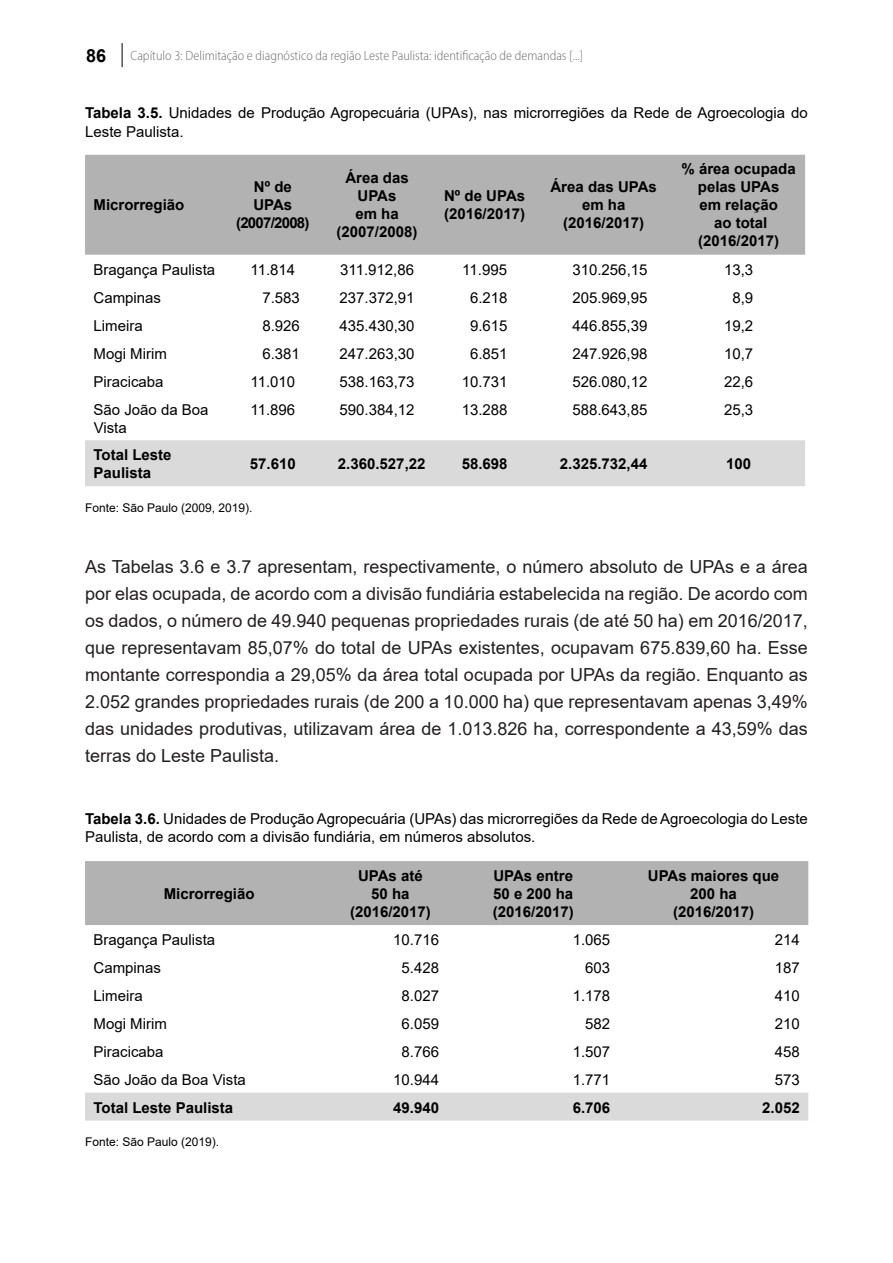
<style>
.page{position:relative;width:893px;height:1263px;background:#fff}
.page>*{position:absolute;margin:0;border:0;box-sizing:border-box;transform-origin:0 0}
.t1{font:18px/27px "Arial";color:#231f20;text-align:justify}
.t2{font:700 18px "Arial";color:#000}
.t3{font:15px/18.8px "Arial";color:#000}
.t4{font:700 15px/18px "Arial";color:#000;text-align:center}
.t5{font:700 15px/18px "Arial";letter-spacing:-.05em;color:#000;text-align:center}
.t6{font:300 semi-condensed 13.5px "Myriad Pro";color:#706f6f}
.t7{font:12px "Arial";color:#000}
.s1{font-weight:700}
</style>
<div class="page">
<svg style="left:122px;top:43px;width:1px;height:24px"></svg>
<div style="left:85px;top:155px;width:720px;height:100px;background:#b3b2b2"></div>
<div style="left:85px;top:440px;width:720px;height:46px;background:#dadada"></div>
<div style="left:85px;top:861px;width:723px;height:64px;background:#b3b2b2"></div>
<div style="left:85px;top:1093px;width:723px;height:27px;background:#dadada"></div>
<p class="t2" style="left:86px;top:43px;width:22px">86</p>
<p class="t6" style="left:131px;top:48px;width:454px">Capítulo 3: Delimitação e diagnóstico da região Leste Paulista: identificação de demandas [...]</p>
<p class="t3" style="left:85px;top:103px;width:724px"><span class="s1">Tabela 3.5.</span> Unidades de Produção Agropecuária (UPAs), nas microrregiões da Rede de Agroecologia do<br>Leste Paulista.</p>
<p class="t4" style="left:94px;top:196px;width:92px">Microrregião</p>
<p class="t5" style="left:236px;top:178px;width:75px">Nº de<br>UPAs (2007/2008)</p>
<p class="t4" style="left:337px;top:169px;width:82px">Área das<br>UPAs<br>em ha (2007/2008)</p>
<p class="t4" style="left:444px;top:187px;width:83px;text-align:left">Nº de UPAs (2016/2017)</p>
<p class="t4" style="left:550px;top:178px;width:108px">Área das UPAs em ha (2016/2017)</p>
<p class="t4" style="left:681px;top:160px;width:116px">% área ocupada pelas UPAs<br>em relação<br>ao total (2016/2017)</p>
<p class="t3" style="left:94px;top:260px;width:123px">Bragança Paulista</p>
<p class="t3" style="left:250px;top:260px;width:46px">11.814</p>
<p class="t3" style="left:340px;top:260px;width:75px">311.912,86</p>
<p class="t3" style="left:462px;top:260px;width:46px">11.995</p>
<p class="t3" style="left:572px;top:260px;width:77px">310.256,15</p>
<p class="t3" style="left:724px;top:260px;width:31px">13,3</p>
<p class="t3" style="left:94px;top:288px;width:69px">Campinas</p>
<p class="t3" style="left:262px;top:288px;width:39px">7.583</p>
<p class="t3" style="left:339px;top:288px;width:77px">237.372,91</p>
<p class="t3" style="left:470px;top:288px;width:39px">6.218</p>
<p class="t3" style="left:572px;top:288px;width:77px">205.969,95</p>
<p class="t3" style="left:732px;top:288px;width:22px">8,9</p>
<p class="t3" style="left:94px;top:316px;width:51px">Limeira</p>
<p class="t3" style="left:262px;top:316px;width:39px">8.926</p>
<p class="t3" style="left:339px;top:316px;width:77px">435.430,30</p>
<p class="t3" style="left:470px;top:316px;width:39px">9.615</p>
<p class="t3" style="left:572px;top:316px;width:77px">446.855,39</p>
<p class="t3" style="left:724px;top:316px;width:31px">19,2</p>
<p class="t3" style="left:94px;top:344px;width:75px">Mogi Mirim</p>
<p class="t3" style="left:262px;top:344px;width:39px">6.381</p>
<p class="t3" style="left:339px;top:344px;width:77px">247.263,30</p>
<p class="t3" style="left:470px;top:344px;width:39px">6.851</p>
<p class="t3" style="left:572px;top:344px;width:77px">247.926,98</p>
<p class="t3" style="left:724px;top:344px;width:31px">10,7</p>
<p class="t3" style="left:94px;top:372px;width:72px">Piracicaba</p>
<p class="t3" style="left:250px;top:372px;width:46px">11.010</p>
<p class="t3" style="left:339px;top:372px;width:77px">538.163,73</p>
<p class="t3" style="left:462px;top:372px;width:47px">10.731</p>
<p class="t3" style="left:572px;top:372px;width:77px">526.080,12</p>
<p class="t3" style="left:724px;top:372px;width:31px">22,6</p>
<p class="t3" style="left:94px;top:400px;width:117px;line-height:18px">São João da Boa<br>Vista</p>
<p class="t3" style="left:250px;top:400px;width:46px">11.896</p>
<p class="t3" style="left:339px;top:400px;width:77px">590.384,12</p>
<p class="t3" style="left:462px;top:400px;width:47px">13.288</p>
<p class="t3" style="left:572px;top:400px;width:77px">588.643,85</p>
<p class="t3" style="left:724px;top:400px;width:31px">25,3</p>
<p class="t4" style="left:94px;top:446px;width:80px;text-align:left">Total Leste<br>Paulista</p>
<p class="t4" style="left:250px;top:455px;width:47px">57.610</p>
<p class="t4" style="left:338px;top:455px;width:89px">2.360.527,22</p>
<p class="t4" style="left:462px;top:455px;width:47px">58.698</p>
<p class="t4" style="left:560px;top:455px;width:89px">2.325.732,44</p>
<p class="t4" style="left:726px;top:455px;width:27px">100</p>
<p class="t7" style="left:85px;top:499px;width:169px">Fonte: São Paulo (2009, 2019).</p>
<p class="t1" style="left:85px;top:553px;width:724px">As Tabelas 3.6 e 3.7 apresentam, respectivamente, o número absoluto de UPAs e a área por elas ocupada, de acordo com a divisão fundiária estabelecida na região. De acordo com os dados, o número de 49.940 pequenas propriedades rurais (de até 50 ha) em 2016/2017, que representavam 85,07% do total de UPAs existentes, ocupavam 675.839,60 ha. Esse montante correspondia a 29,05% da área total ocupada por UPAs da região. Enquanto as 2.052 grandes propriedades rurais (de 200 a 10.000 ha) que representavam apenas 3,49% das unidades produtivas, utilizavam área de 1.013.826 ha, correspondente a 43,59% das terras do Leste Paulista.</p>
<p class="t3" style="left:85px;top:809px;width:724px"><span class="s1">Tabela 3.6.</span> Unidades de Produção Agropecuária (UPAs) das microrregiões da Rede de Agroecologia do Leste<br>Paulista, de acordo com a divisão fundiária, em números absolutos.</p>
<p class="t4" style="left:164px;top:885px;width:92px">Microrregião</p>
<p class="t4" style="left:350px;top:867px;width:82px">UPAs até<br>50 ha (2016/2017)</p>
<p class="t4" style="left:493px;top:867px;width:82px;text-align:justify">UPAs entre 50 e 200 ha (2016/2017)</p>
<p class="t4" style="left:648px;top:867px;width:133px">UPAs maiores que<br>200 ha<br>(2016/2017)</p>
<p class="t3" style="left:94px;top:930px;width:123px">Bragança Paulista</p>
<p class="t3" style="left:393px;top:930px;width:47px">10.716</p>
<p class="t3" style="left:573px;top:930px;width:39px">1.065</p>
<p class="t3" style="left:775px;top:930px;width:27px">214</p>
<p class="t3" style="left:94px;top:958px;width:69px">Campinas</p>
<p class="t3" style="left:402px;top:958px;width:39px">5.428</p>
<p class="t3" style="left:585px;top:958px;width:27px">603</p>
<p class="t3" style="left:775px;top:958px;width:27px">187</p>
<p class="t3" style="left:94px;top:986px;width:51px">Limeira</p>
<p class="t3" style="left:402px;top:986px;width:39px">8.027</p>
<p class="t3" style="left:573px;top:986px;width:39px">1.178</p>
<p class="t3" style="left:775px;top:986px;width:27px">410</p>
<p class="t3" style="left:94px;top:1014px;width:75px">Mogi Mirim</p>
<p class="t3" style="left:402px;top:1014px;width:39px">6.059</p>
<p class="t3" style="left:585px;top:1014px;width:27px">582</p>
<p class="t3" style="left:775px;top:1014px;width:27px">210</p>
<p class="t3" style="left:94px;top:1042px;width:72px">Piracicaba</p>
<p class="t3" style="left:402px;top:1042px;width:39px">8.766</p>
<p class="t3" style="left:573px;top:1042px;width:39px">1.507</p>
<p class="t3" style="left:775px;top:1042px;width:27px">458</p>
<p class="t3" style="left:94px;top:1070px;width:154px">São João da Boa Vista</p>
<p class="t3" style="left:393px;top:1070px;width:47px">10.944</p>
<p class="t3" style="left:573px;top:1070px;width:39px">1.771</p>
<p class="t3" style="left:775px;top:1070px;width:27px">573</p>
<p class="t4" style="left:94px;top:1099px;width:141px">Total Leste Paulista</p>
<p class="t4" style="left:393px;top:1099px;width:47px">49.940</p>
<p class="t4" style="left:573px;top:1099px;width:39px">6.706</p>
<p class="t4" style="left:762px;top:1099px;width:39px">2.052</p>
<p class="t7" style="left:85px;top:1133px;width:136px">Fonte: São Paulo (2019).</p>
</div>
